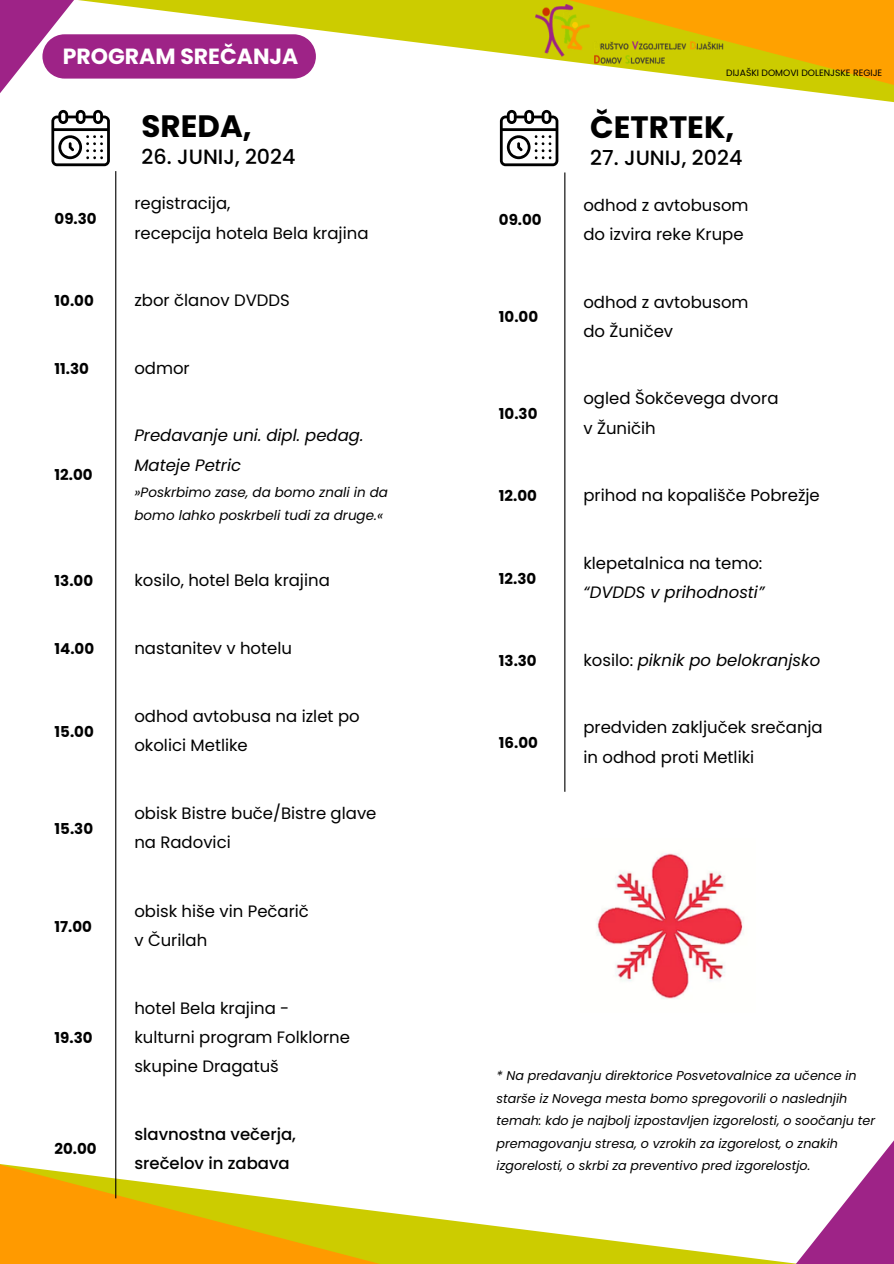
<style>
.page{position:relative;width:894px;height:1264px;background:#fff}
.page>*{position:absolute;margin:0;border:0;box-sizing:border-box;transform-origin:0 0}
.t1{font:700 30.9px "Poppins";color:#000}
.t2{font:700 21.9px "Poppins";color:#fff}
.t3{font:500 20.7px "Poppins";color:#000}
.t4{font:16.5px/29.2px "Poppins";color:#000}
.t5{font:italic 16.5px/29.2px "Poppins";color:#000}
.t6{font:500 16.5px "Poppins";color:#000}
.t7{font:700 15px "Poppins";color:#000}
.t8{font:italic 13.5px/23.7px "Poppins";color:#000}
.t9{font:italic 12.75px/22.5px "Poppins";color:#000}
.t10{font:9.15px "Poppins";color:#000}
.s1{font-style:normal}
</style>
<div class="page">
<svg style="left:0;top:1059px;width:705px;height:204px"></svg>
<svg style="left:705px;top:1142px;width:188px;height:121px"></svg>
<svg style="left:116px;top:0;width:777px;height:241px"></svg>
<svg style="left:0;top:0;width:316px;height:186px"></svg>
<hr style="left:115px;top:171px;width:1px;height:1027px;background:#000">
<svg style="left:499px;top:110px;width:59px;height:56px"></svg>
<hr style="left:564px;top:172px;width:1px;height:619px;background:#000">
<img style="left:535px;top:5px;width:188px;height:59px">
<img style="left:597px;top:853px;width:146px;height:146px">
<p class="t2" style="left:63px;top:41px;width:237px">PROGRAM SREČANJA</p>
<p class="t7" style="left:55px;top:208px;width:44px">09.30</p>
<p class="t1" style="left:142px;top:105px;width:111px">SREDA,</p>
<h3 class="t3" style="left:141px;top:142px;width:155px">26. JUNIJ, 2024</h3>
<h1 class="t4" style="left:134px;top:189px;width:98px">registracija,</h1>
<h3 class="t4" style="left:134px;top:218px;width:235px">recepcija hotela Bela krajina</h3>
<p class="t7" style="left:55px;top:290px;width:41px">10.00</p>
<h1 class="t4" style="left:134px;top:286px;width:157px">zbor članov DVDDS</h1>
<h3 class="t7" style="left:55px;top:358px;width:36px">11.30</h3>
<p class="t4" style="left:134px;top:354px;width:57px">odmor</p>
<p class="t7" style="left:55px;top:464px;width:39px">12.00</p>
<p class="t5" style="left:134px;top:421px;width:230px">Predavanje uni. dipl. pedag.<br>Mateje Petric</p>
<p class="t8" style="left:134px;top:480px;width:255px">»Poskrbimo zase, da bomo znali in da bomo lahko poskrbeli tudi za druge.«</p>
<p class="t7" style="left:55px;top:570px;width:40px">13.00</p>
<p class="t4" style="left:134px;top:565px;width:197px">kosilo, hotel Bela krajina</p>
<p class="t7" style="left:55px;top:638px;width:41px">14.00</p>
<p class="t4" style="left:134px;top:634px;width:159px">nastanitev v hotelu</p>
<p class="t7" style="left:55px;top:721px;width:41px">15.00</p>
<p class="t7" style="left:55px;top:818px;width:40px">15.30</p>
<p class="t7" style="left:55px;top:915px;width:39px">17.00</p>
<p class="t7" style="left:55px;top:1027px;width:39px">19.30</p>
<p class="t7" style="left:55px;top:1138px;width:44px">20.00</p>
<p class="t4" style="left:134px;top:701px;width:227px">odhod avtobusa na izlet po okolici Metlike</p>
<p class="t4" style="left:134px;top:798px;width:243px">obisk Bistre buče/Bistre glave</p>
<p class="t4" style="left:134px;top:828px;width:98px">na Radovici</p>
<p class="t4" style="left:134px;top:896px;width:176px">obisk hiše vin Pečarič</p>
<p class="t4" style="left:134px;top:925px;width:74px">v Čurilah</p>
<p class="t4" style="left:134px;top:993px;width:156px">hotel Bela krajina -</p>
<p class="t4" style="left:134px;top:1022px;width:217px">kulturni program Folklorne skupine Dragatuš</p>
<p class="t6" style="left:134px;top:1122px;width:163px">slavnostna večerja,</p>
<p class="t6" style="left:134px;top:1151px;width:157px">srečelov in zabava</p>
<p class="t10" style="left:726px;top:66px;width:158px">DIJAŠKI DOMOVI DOLENJSKE REGIJE</p>
<p class="t7" style="left:499px;top:210px;width:44px">09.00</p>
<p class="t7" style="left:499px;top:306px;width:41px">10.00</p>
<p class="t7" style="left:499px;top:403px;width:40px">10.30</p>
<p class="t1" style="left:590px;top:106px;width:146px">ČETRTEK,</p>
<p class="t3" style="left:590px;top:143px;width:154px">27. JUNIJ, 2024</p>
<p class="t4" style="left:583px;top:190px;width:167px">odhod z avtobusom</p>
<p class="t4" style="left:583px;top:220px;width:162px">do izvira reke Krupe</p>
<p class="t4" style="left:583px;top:287px;width:167px">odhod z avtobusom</p>
<p class="t4" style="left:583px;top:316px;width:91px">do Žuničev</p>
<p class="t4" style="left:583px;top:384px;width:196px">ogled Šokčevega dvora</p>
<p class="t4" style="left:583px;top:413px;width:74px">v Žuničih</p>
<p class="t7" style="left:499px;top:485px;width:39px">12.00</p>
<p class="t4" style="left:583px;top:481px;width:238px">prihod na kopališče Pobrežje</p>
<p class="t7" style="left:499px;top:568px;width:39px">12.30</p>
<p class="t4" style="left:583px;top:548px;width:180px">klepetalnica na temo:</p>
<p class="t5" style="left:583px;top:577px;width:182px">“DVDDS v prihodnosti”</p>
<p class="t7" style="left:499px;top:650px;width:39px">13.30</p>
<p class="t5" style="left:583px;top:645px;width:238px"><span class="s1">kosilo:</span> piknik po belokranjsko</p>
<p class="t7" style="left:499px;top:732px;width:40px">16.00</p>
<p class="t4" style="left:583px;top:712px;width:241px">predviden zaključek srečanja in odhod proti Metliki</p>
<p class="t9" style="left:496px;top:1064px;width:380px">* Na predavanju direktorice Posvetovalnice za učence in starše iz Novega mesta bomo spregovorili o naslednjih temah: kdo je najbolj izpostavljen izgorelosti, o soočanju ter premagovanju stresa, o vzrokih za izgorelost, o znakih izgorelosti, o skrbi za preventivo pred izgorelostjo.</p>
</div>
